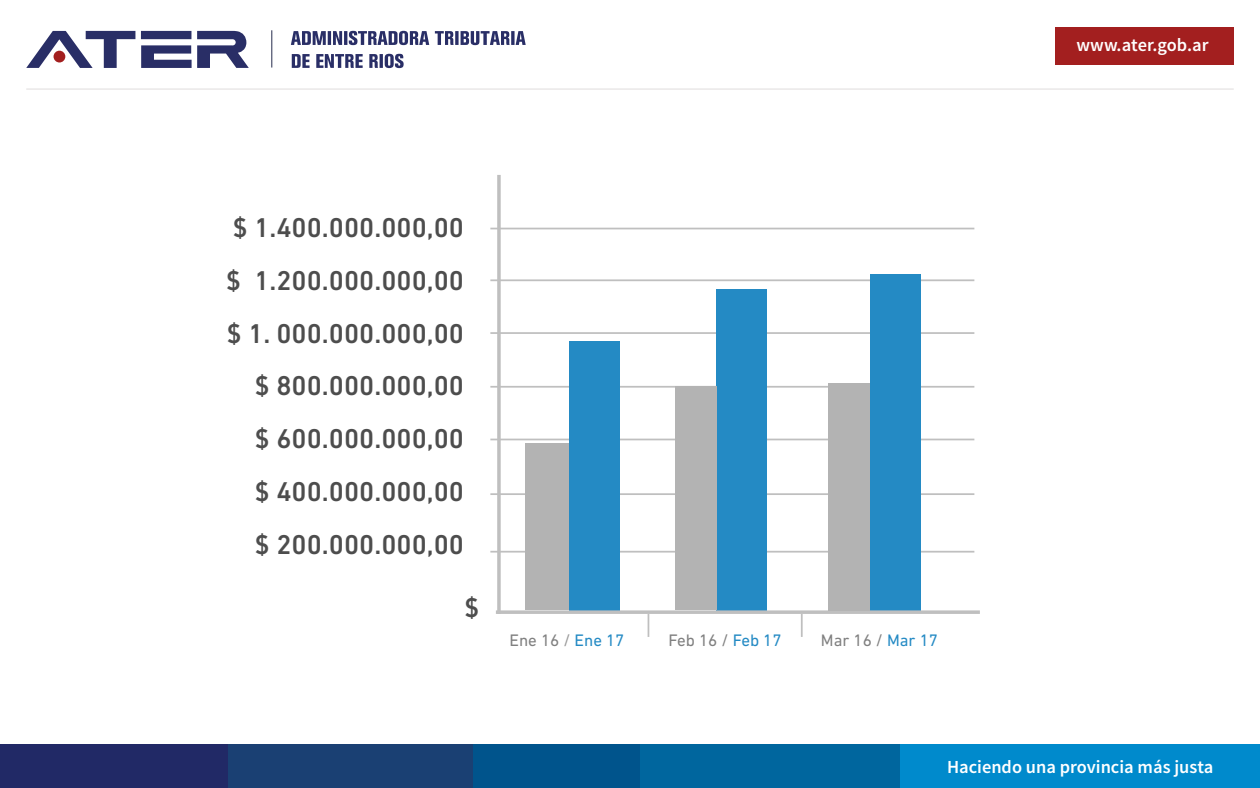
<style>
.page{position:relative;width:1260px;height:788px;background:#fff}
.page>*{position:absolute;margin:0;border:0;box-sizing:border-box;transform-origin:0 0}
.t1{font:500 27.65px/52.7px "DIN Next LT Pro";color:#4d4d4d;text-align:right}
.t2{font:600 18.38px "Source Sans Pro";color:#fff}
.t3{font:16.97px "DIN Next LT Pro";color:#808080}
.s1{color:#999}
.s2{color:#248ac4}
</style>
<div class="page">
<div style="left:0;top:744px;width:229px;height:44px;background:#212966"></div>
<div style="left:228px;top:744px;width:246px;height:44px;background:#1a4073"></div>
<div style="left:473px;top:744px;width:168px;height:44px;background:#00548c"></div>
<div style="left:641px;top:744px;width:260px;height:44px;background:#00669e"></div>
<div style="left:901px;top:744px;width:359px;height:44px;background:#008acc"></div>
<svg style="left:141px;top:31px;width:108px;height:37px"></svg>
<svg style="left:26px;top:31px;width:109px;height:37px"></svg>
<div style="left:54px;top:51px;width:11px;height:11px;background:#a31f1f;border-radius:50%"></div>
<hr style="left:272px;top:30px;width:1px;height:38px;background:#262b4d">
<svg style="left:291px;top:31px;width:235px;height:14px"></svg>
<svg style="left:292px;top:54px;width:112px;height:14px"></svg>
<div style="left:1055px;top:27px;width:179px;height:38px;background:#a31f1f"></div>
<hr style="left:26px;top:89px;width:1208px;height:1px;background:#dfdcdd">
<svg style="left:497px;top:175px;width:4px;height:435px;background:#c6c6c6"></svg>
<svg style="left:648px;top:614px;width:1px;height:23px"></svg>
<hr style="left:801px;top:614px;width:2px;height:23px;background:#bfbfbf">
<hr style="left:490px;top:550px;width:484px;height:2px;background:#bfbfbf">
<hr style="left:490px;top:493px;width:484px;height:2px;background:#bfbfbf">
<hr style="left:490px;top:438px;width:484px;height:2px;background:#bfbfbf">
<hr style="left:490px;top:386px;width:484px;height:1px;background:#bfbfbf">
<hr style="left:490px;top:332px;width:484px;height:2px;background:#bfbfbf">
<hr style="left:490px;top:279px;width:484px;height:2px;background:#bfbfbf">
<hr style="left:490px;top:228px;width:484px;height:1px;background:#bfbfbf">
<div style="left:569px;top:341px;width:51px;height:272px;background:#248ac4"></div>
<div style="left:716px;top:290px;width:51px;height:323px;background:#248ac4"></div>
<div style="left:870px;top:274px;width:51px;height:339px;background:#248ac4"></div>
<svg style="left:496px;top:610px;width:484px;height:4px;background:#bec1c3"></svg>
<div style="left:526px;top:443px;width:43px;height:167px;background:#b3b3b3"></div>
<div style="left:675px;top:387px;width:41px;height:223px;background:#b3b3b3"></div>
<div style="left:829px;top:383px;width:41px;height:227px;background:#b3b3b3"></div>
<p class="t2" style="left:1077px;top:33px;width:134px">www.ater.gob.ar</p>
<p class="t1" style="left:226px;top:201px;width:240px">$ 1.400.000.000,00 $ 1.200.000.000,00 $ 1. 000.000.000,00 $ 800.000.000,00<br>$ 600.000.000,00<br>$ 400.000.000,00<br>$ 200.000.000,00</p>
<p class="t1" style="left:464px;top:581px;width:17px">$</p>
<p class="t3" style="left:510px;top:630px;width:116px">Ene 16 <span class="s1">/</span> <span class="s2">Ene 17</span></p>
<p class="t3" style="left:669px;top:630px;width:115px">Feb 16 / <span class="s2">Feb 17</span></p>
<p class="t3" style="left:821px;top:630px;width:119px">Mar 16 / <span class="s2">Mar 17</span></p>
<p class="t2" style="left:947px;top:755px;width:268px">Haciendo una provincia más justa</p>
</div>
